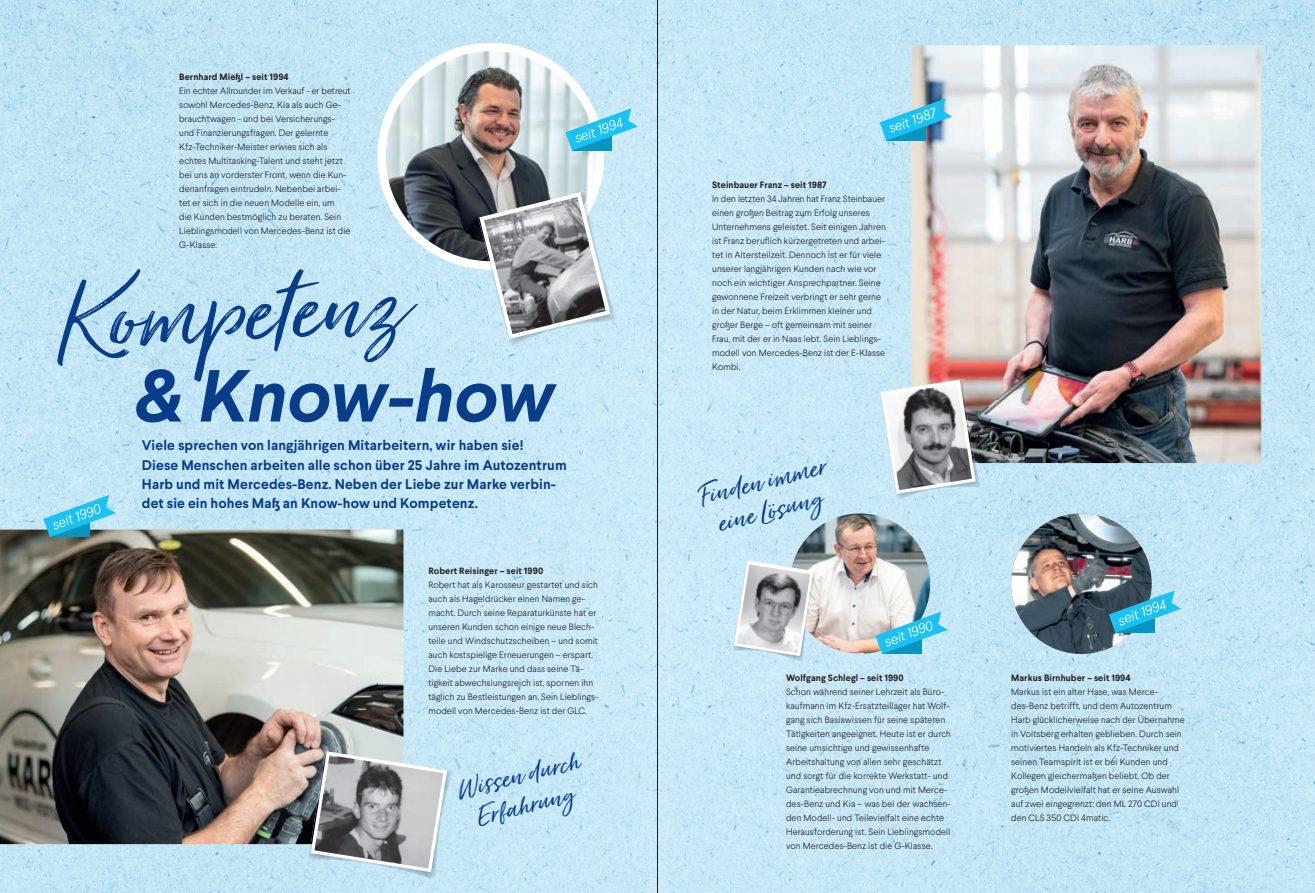
<style>
.page{position:relative;width:1315px;height:893px;background:#fff}
.page>*{position:absolute;margin:0;border:0;box-sizing:border-box;transform-origin:0 0}
.t1{font:116.38px "Just Lovely Slanted Wide";color:#083e89}
.t2{font:italic 700 73.5px "Larsseit";letter-spacing:-.015em;color:#083e89}
.t3{font:34.04px/30.6px "Just Lovely Slanted Wide";color:#083e89;text-align:center}
.t4{font:700 14px/19.2px "Larsseit";letter-spacing:.01em;color:#083e89}
.t5{font:italic 300 13.91px "Larsseit";color:#fff}
.t6{font:300 9.19px/14px "Larsseit";letter-spacing:.01em;color:#231f20}
.t7{font:700 9.19px "Larsseit";letter-spacing:.01em;color:#231f20}
</style>
<div class="page">
<img style="left:564px;top:0;width:93px;height:123px">
<img style="left:595px;top:123px;width:62px;height:554px">
<img style="left:470px;top:677px;width:187px;height:185px">
<img style="left:0;top:862px;width:657px;height:31px">
<img style="left:407px;top:308px;width:188px;height:370px">
<img style="left:0;top:0;width:564px;height:61px">
<svg style="left:553px;top:61px;width:11px;height:9px"></svg>
<img style="left:0;top:246px;width:477px;height:62px">
<img style="left:403px;top:677px;width:67px;height:93px">
<img style="left:453px;top:770px;width:17px;height:93px">
<img style="left:0;top:61px;width:428px;height:31px">
<img style="left:0;top:216px;width:420px;height:30px">
<img style="left:0;top:92px;width:397px;height:124px">
<img style="left:0;top:308px;width:407px;height:246px">
<img style="left:403px;top:554px;width:4px;height:124px">
<img style="left:0;top:844px;width:308px;height:19px">
<img style="left:658px;top:0;width:187px;height:554px">
<img style="left:658px;top:554px;width:93px;height:339px">
<img style="left:751px;top:554px;width:40px;height:5px">
<img style="left:751px;top:647px;width:564px;height:246px">
<img style="left:845px;top:0;width:94px;height:369px">
<img style="left:845px;top:369px;width:63px;height:155px">
<img style="left:896px;top:523px;width:115px;height:31px">
<img style="left:948px;top:616px;width:77px;height:31px">
<img style="left:908px;top:369px;width:3px;height:9px">
<img style="left:908px;top:462px;width:407px;height:62px">
<img style="left:922px;top:554px;width:89px;height:62px">
<img style="left:939px;top:0;width:376px;height:61px">
<img style="left:1123px;top:523px;width:192px;height:31px">
<img style="left:1123px;top:616px;width:192px;height:31px">
<img style="left:1151px;top:554px;width:164px;height:62px">
<img style="left:1261px;top:61px;width:54px;height:401px">
<img style="left:377px;top:43px;width:227px;height:227px;border-radius:50%">
<img style="left:0;top:530px;width:403px;height:314px">
<img style="left:911px;top:45px;width:350px;height:418px">
<img style="left:791px;top:513px;width:69px;height:141px">
<img style="left:1011px;top:515px;width:56px;height:111px">
<img style="left:1067px;top:513px;width:56px;height:113px">
<img style="left:1123px;top:527px;width:28px;height:63px">
<img style="left:1025px;top:626px;width:98px;height:28px">
<img style="left:1123px;top:633px;width:14px;height:7px">
<svg style="left:875px;top:612px;width:73px;height:42px"></svg>
<svg style="left:565px;top:108px;width:73px;height:43px"></svg>
<svg style="left:879px;top:98px;width:73px;height:43px"></svg>
<svg style="left:43px;top:495px;width:73px;height:42px"></svg>
<svg style="left:1108px;top:590px;width:73px;height:43px"></svg>
<img style="left:732px;top:658px;width:74px;height:5px">
<img style="left:815px;top:568px;width:2px;height:30px">
<svg style="left:732px;top:559px;width:83px;height:99px"></svg>
<img style="left:308px;top:764px;width:145px;height:116px">
<svg style="left:309px;top:749px;width:140px;height:125px"></svg>
<img style="left:491px;top:213px;width:127px;height:135px">
<svg style="left:477px;top:190px;width:136px;height:151px"></svg>
<img style="left:879px;top:387px;width:102px;height:114px">
<svg style="left:878px;top:378px;width:99px;height:118px"></svg>
<hr style="left:657px;top:0;width:1px;height:893px;background:#1a1c21">
<p class="t7" style="left:179px;top:70px;width:111px">Bernhard Mießl – seit 1994</p>
<p class="t6" style="left:179px;top:83px;width:173px">Ein echter Allrounder im Verkauf - er betreut sowohl Mercedes-Benz, Kia als auch Ge&shy;brauchtwagen - und bei Versicherungs&shy;und Finanzierungsfragen. Der gelernte Kfz-Techniker-Meister erwies sich als echtes Multitasking-Talent und steht jetzt bei uns an vorderster Front, wenn die Kun&shy;denanfragen eintrudeln. Nebenbei arbei&shy;tet er sich in die neuen Modelle ein, um<br>die Kunden bestmöglich zu beraten. Sein Lieblingsmodell von Mercedes-Benz ist die G-Klasse.</p>
<h1 class="t1" style="left:58px;top:250px;width:346px;rotate:-3deg">Kompetenz</h1>
<h2 class="t2" style="left:134px;top:348px;width:422px">&amp; Know-how</h2>
<h3 class="t5" style="left:50px;top:517px;width:52px;rotate:-20deg">seit 1990</h3>
<h3 class="t4" style="left:142px;top:436px;width:426px">Viele sprechen von langjährigen Mitarbeitern, wir haben sie!<br>Diese Menschen arbeiten alle schon über 25 Jahre im Autozentrum Harb und mit Mercedes-Benz. Neben der Liebe zur Marke verbin&shy;det sie ein hohes Maß an Know-how und Kompetenz.</h3>
<h3 class="t5" style="left:572px;top:131px;width:52px;rotate:-20deg">seit 1994</h3>
<h3 class="t5" style="left:886px;top:121px;width:51px;rotate:-20deg">seit 1987</h3>
<p class="t7" style="left:712px;top:178px;width:116px">Steinbauer Franz – seit 1987</p>
<p class="t6" style="left:712px;top:191px;width:175px">In den letzten 34 Jahren hat Franz Steinbauer einen großen Beitrag zum Erfolg unseres Unternehmens geleistet. Seit einigen Jahren ist Franz beruflich kürzergetreten und arbei&shy;tet in Altersteilzeit. Dennoch ist er für viele unserer langjährigen Kunden nach wie vor noch ein wichtiger Ansprechpartner. Seine gewonnene Freizeit verbringt er sehr gerne in der Natur, beim Erklimmen kleiner und großer Berge – oft gemeinsam mit seiner Frau, mit der er in Naas lebt. Sein Lieblings&shy;modell von Mercedes-Benz ist der E-Klasse Kombi.</p>
<h3 class="t3" style="left:697px;top:483px;width:130px;rotate:-14deg">Finden immer eine Lösung</h3>
<p class="t7" style="left:428px;top:564px;width:116px">Robert Reisinger – seit 1990</p>
<p class="t6" style="left:428px;top:577px;width:172px">Robert hat als Karosseur gestartet und sich auch als Hageldrücker einen Namen ge&shy;macht. Durch seine Reparaturkünste hat er unseren Kunden schon einige neue Blech&shy;teile und Windschutzscheiben – und somit auch kostspielige Erneuerungen – erspart.<br>Die Liebe zur Marke und dass seine Tä&shy;tigkeit abwechslungsreich ist, spornen ihn täglich zu Bestleistungen an. Sein Lieblings&shy;modell von Mercedes-Benz ist der GLC.</p>
<h3 class="t3" style="left:454px;top:777px;width:127px;rotate:-14deg">Wiss en durch<br>Erfahrung</h3>
<h3 class="t5" style="left:882px;top:634px;width:52px;rotate:-20deg">seit 1990</h3>
<p class="t7" style="left:786px;top:672px;width:119px">Wolfgang Schlegl – seit 1990</p>
<p class="t6" style="left:786px;top:685px;width:166px">Schon während seiner Lehrzeit als Büro&shy;kaufmann im Kfz-Ersatzteillager hat Wolf&shy;gang sich Basiswissen für seine späteren Tätigkeiten angeeignet. Heute ist er durch seine umsichtige und gewissenhafte Arbeitshaltung von allen sehr geschätzt und sorgt für die korrekte Werkstatt- und Garantieabrechnung von und mit Merce&shy;des-Benz und Kia – was bei der wachsen&shy;den Modell- und Teilevielfalt eine echte Herausforderung ist. Sein Lieblingsmodell von Mercedes-Benz ist die G-Klasse.</p>
<h3 class="t5" style="left:1115px;top:613px;width:52px;rotate:-20deg">seit 1994</h3>
<p class="t7" style="left:1011px;top:672px;width:121px">Markus Birnhuber – seit 1994</p>
<p class="t6" style="left:1011px;top:685px;width:175px">Markus ist ein alter Hase, was Merce&shy;des-Benz betrifft, und dem Autozentrum Harb glücklicherweise nach der Übernahme in Voitsberg erhalten geblieben. Durch sein motiviertes Handeln als Kfz-Techniker und seinen Teamspirit ist er bei Kunden und Kollegen gleichermaßen beliebt. Ob der großen Modellvielfalt hat er seine Auswahl auf zwei eingegrenzt: den ML 270 CDI und den CLS 350 CDi 4matic.</p>
</div>
